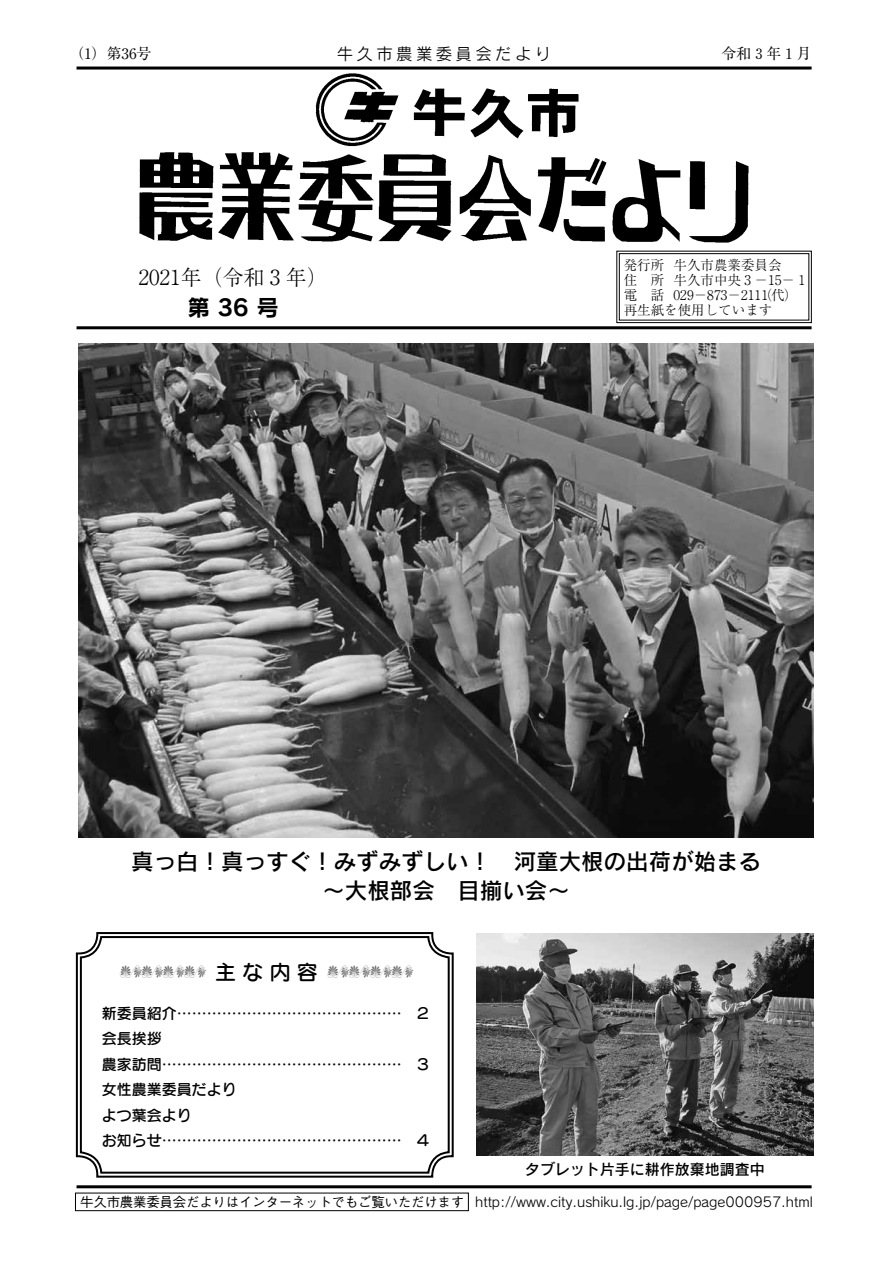
<style>
.page{position:relative;width:893px;height:1263px;background:#fff}
.page>*{position:absolute;margin:0;border:0;box-sizing:border-box;transform-origin:0 0}
.t1{font:24px "Kazarikei Atype";color:#727171}
.t2{font:22.5px/28.5px "Rodin CID DB";color:#000;text-align:center}
.t3{font:22.5px "Rodin CID B";color:#000}
.t4{font:300 21px "Ryumin";color:#000}
.t5{font:21px "Seurat CID DB";color:#000}
.t6{font:16.5px "Rodin CID M";letter-spacing:.2em;color:#000}
.t7{font:15px/25.5px "Seurat CID DB";color:#000}
.t8{font:15px "Rodin CID DB";color:#000}
.t9{font:15px "Ryumin";color:#000}
.t10{font:13.5px "Rodin CID M";color:#000}
.t11{font:300 13.5px/15px "Ryumin";color:#000}
.t12{font:500 13.5px "Gothic BBB";letter-spacing:-.02em;color:#000}
.t13{font:13.5px "Rm Alpha";color:#000}
.s1{font-family:"Rm Alpha";font-weight:400}
.s2{font-family:"Ryumin";font-weight:300}
</style>
<div class="page">
<hr style="left:77px;top:67px;width:735px;height:3px;background:#000">
<img style="left:134px;top:69px;width:619px;height:174px">
<svg style="left:616px;top:251px;width:196px;height:72px"></svg>
<div style="left:619px;top:253px;width:190px;height:67px;border:1px solid #000"></div>
<hr style="left:77px;top:326px;width:735px;height:3px;background:#000">
<hr style="left:77px;top:1185px;width:735px;height:3px;background:#000">
<img style="left:79px;top:344px;width:735px;height:493px">
<svg style="left:75px;top:932px;width:379px;height:246px"></svg>
<div style="left:80px;top:936px;width:370px;height:238px;border:2px solid #000;border-radius:20px"></div>
<div style="left:75px;top:1193px;width:394px;height:18px;border:1px solid #000"></div>
<img style="left:476px;top:933px;width:338px;height:222px">
<p class="t9" style="left:69px;top:45px;width:84px">（）1 第36号</p>
<p class="t6" style="left:337px;top:44px;width:216px">牛久市農業委員会だより</p>
<p class="t9" style="left:722px;top:45px;width:91px">令和３年１月</p>
<h3 class="t4" style="left:139px;top:266px;width:190px"><span class="s1">2021</span>年（令和３年(</h3>
<h2 class="t3" style="left:187px;top:292px;width:93px">第 36 号</h2>
<p class="t11" style="left:624px;top:258px;width:42px">発行所</p>
<p class="t11" style="left:624px;top:273px;width:42px">住　所</p>
<p class="t11" style="left:674px;top:258px;width:109px">牛久市農業委員会</p>
<p class="t11" style="left:674px;top:273px;width:136px">牛久市中央３－<span class="s1">15</span>－１</p>
<p class="t13" style="left:674px;top:286px;width:116px">029<span class="s2">－</span>873<span class="s2">－</span>2111 <span class="s2">代</span>( (</p>
<p class="t11" style="left:624px;top:288px;width:150px">電　話<br>再生紙を使用しています</p>
<h2 class="t2" style="left:131px;top:846px;width:631px">真っ白！真っすぐ！みずみずしい！　河童大根の出荷が始まる〜大根部会　目揃い会〜</h2>
<h1 class="t1" style="left:120px;top:959px;width:87px">qqqq</h1>
<h3 class="t5" style="left:215px;top:958px;width:104px">主な内容</h3>
<h1 class="t1" style="left:327px;top:959px;width:87px">qqqq</h1>
<p class="t7" style="left:102px;top:999px;width:301px">新委員紹介.............................................会長挨拶</p>
<p class="t7" style="left:102px;top:1050px;width:301px">農家訪問................................................女性農業委員だより<br>よつ葉会より</p>
<p class="t7" style="left:102px;top:1127px;width:301px">お知らせ................................................</p>
<p class="t7" style="left:415px;top:999px;width:16px">２</p>
<p class="t7" style="left:415px;top:1050px;width:16px">３</p>
<p class="t7" style="left:415px;top:1127px;width:16px">４</p>
<p class="t12" style="left:80px;top:1194px;width:385px">牛久市農業委員会だよりはインターネットでもご覧いただけます</p>
<p class="t8" style="left:525px;top:1159px;width:241px">タブレット片手に耕作放棄地調査中</p>
<p class="t10" style="left:475px;top:1193px;width:339px">http://www.city.ushiku l g. j p. /page/page000957.html</p>
</div>
